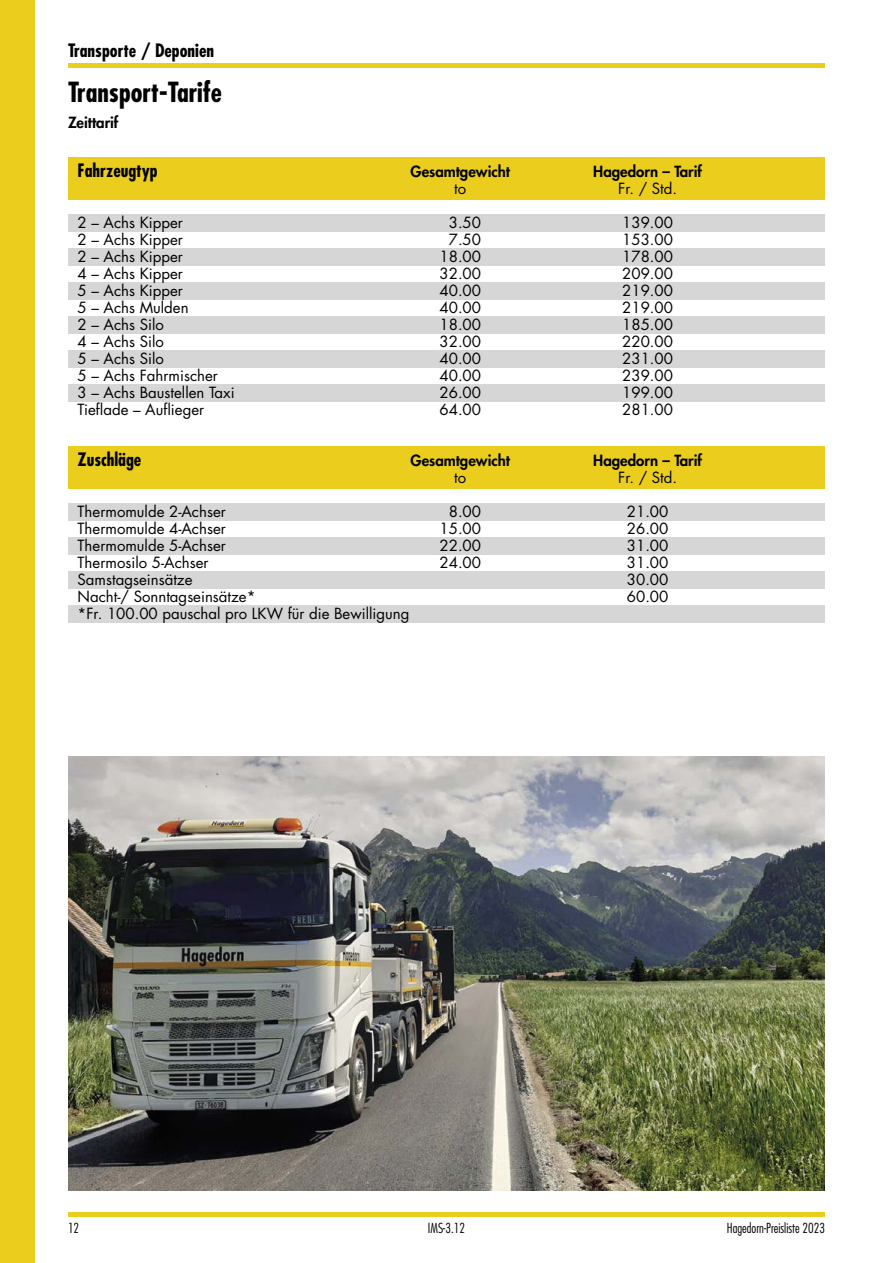
<style>
.page{position:relative;width:893px;height:1263px;background:#fff}
.page>*{position:absolute;margin:0;border:0;box-sizing:border-box;transform-origin:0 0}
.t1{font:700 condensed 27px "Futura";color:#000}
.t2{font:700 condensed 18px "Futura";color:#000}
.t3{font:15px "Futura";color:#000}
.t4{font:800 15px "Futura";color:#000}
.t5{font:300 condensed 13.5px "Futura";color:#000}
.s1{color:#d6d6d6}
.s2{color:#fff}
</style>
<div class="page">
<div style="left:0;top:0;width:34px;height:1263px;background:#ebce1d"></div>
<hr style="left:68px;top:64px;width:757px;height:4px;background:#ebce1d">
<hr style="left:68px;top:1212px;width:757px;height:4px;background:#ebce1d">
<div style="left:68px;top:215px;width:757px;height:17px;background:#d6d6d6"></div>
<div style="left:68px;top:504px;width:757px;height:17px;background:#d6d6d6"></div>
<div style="left:68px;top:249px;width:757px;height:17px;background:#d6d6d6"></div>
<div style="left:68px;top:538px;width:757px;height:17px;background:#d6d6d6"></div>
<div style="left:68px;top:283px;width:757px;height:17px;background:#d6d6d6"></div>
<div style="left:68px;top:572px;width:757px;height:17px;background:#d6d6d6"></div>
<div style="left:68px;top:317px;width:757px;height:17px;background:#d6d6d6"></div>
<div style="left:68px;top:606px;width:757px;height:17px;background:#d6d6d6"></div>
<div style="left:68px;top:351px;width:757px;height:17px;background:#d6d6d6"></div>
<div style="left:68px;top:385px;width:757px;height:17px;background:#d6d6d6"></div>
<div style="left:68px;top:157px;width:757px;height:43px;background:#ebce1d"></div>
<div style="left:68px;top:446px;width:757px;height:43px;background:#ebce1d"></div>
<img style="left:68px;top:757px;width:757px;height:434px">
<p class="t2" style="left:68px;top:39px;width:148px">Transporte / Deponien</p>
<h1 class="t1" style="left:68px;top:75px;width:156px">Transport-Tarife</h1>
<p class="t4" style="left:68px;top:113px;width:52px">Zeittarif</p>
<p class="t2" style="left:78px;top:159px;width:82px">Fahrzeugtyp</p>
<p class="t4" style="left:411px;top:162px;width:101px">Gesamtgewicht</p>
<p class="t4" style="left:593px;top:162px;width:110px">Hagedorn – Tarif</p>
<p class="t3" style="left:454px;top:179px;width:14px">to</p>
<p class="t3" style="left:618px;top:179px;width:60px">Fr. / Std.</p>
<p class="t3" style="left:78px;top:213px;width:107px">2 – Achs Kipper</p>
<p class="t3" style="left:439px;top:213px;width:43px"><span class="s1">0</span>3.50</p>
<p class="t3" style="left:622px;top:213px;width:52px">139.00</p>
<p class="t3" style="left:78px;top:230px;width:107px">2 – Achs Kipper</p>
<p class="t3" style="left:439px;top:230px;width:43px"><span class="s2">0</span>7.50</p>
<p class="t3" style="left:622px;top:230px;width:52px">153.00</p>
<p class="t3" style="left:78px;top:247px;width:107px">2 – Achs Kipper</p>
<p class="t3" style="left:439px;top:247px;width:43px">18.00</p>
<p class="t3" style="left:622px;top:247px;width:52px">178.00</p>
<p class="t3" style="left:78px;top:264px;width:107px">4 – Achs Kipper</p>
<p class="t3" style="left:439px;top:264px;width:43px">32.00</p>
<p class="t3" style="left:622px;top:264px;width:52px">209.00</p>
<p class="t3" style="left:78px;top:281px;width:107px">5 – Achs Kipper</p>
<p class="t3" style="left:439px;top:281px;width:43px">40.00</p>
<p class="t3" style="left:622px;top:281px;width:52px">219.00</p>
<p class="t3" style="left:78px;top:298px;width:113px">5 – Achs Mulden</p>
<p class="t3" style="left:439px;top:298px;width:43px">40.00</p>
<p class="t3" style="left:622px;top:298px;width:52px">219.00</p>
<p class="t3" style="left:78px;top:315px;width:88px">2 – Achs Silo</p>
<p class="t3" style="left:439px;top:315px;width:43px">18.00</p>
<p class="t3" style="left:622px;top:315px;width:52px">185.00</p>
<p class="t3" style="left:78px;top:332px;width:88px">4 – Achs Silo</p>
<p class="t3" style="left:439px;top:332px;width:43px">32.00</p>
<p class="t3" style="left:622px;top:332px;width:52px">220.00</p>
<p class="t3" style="left:78px;top:349px;width:88px">5 – Achs Silo</p>
<p class="t3" style="left:439px;top:349px;width:43px">40.00</p>
<p class="t3" style="left:622px;top:349px;width:52px">231.00</p>
<p class="t3" style="left:78px;top:366px;width:142px">5 – Achs Fahrmischer</p>
<p class="t3" style="left:439px;top:366px;width:43px">40.00</p>
<p class="t3" style="left:622px;top:366px;width:52px">239.00</p>
<p class="t3" style="left:78px;top:383px;width:159px">3 – Achs Baustellen Taxi</p>
<p class="t3" style="left:439px;top:383px;width:43px">26.00</p>
<p class="t3" style="left:622px;top:383px;width:52px">199.00</p>
<p class="t3" style="left:78px;top:400px;width:128px">Tieflade – Auflieger</p>
<p class="t3" style="left:439px;top:400px;width:43px">64.00</p>
<p class="t3" style="left:622px;top:400px;width:52px">281.00</p>
<p class="t2" style="left:78px;top:448px;width:65px">Zuschläge</p>
<p class="t4" style="left:411px;top:451px;width:101px">Gesamtgewicht</p>
<p class="t4" style="left:593px;top:451px;width:110px">Hagedorn – Tarif</p>
<p class="t3" style="left:454px;top:468px;width:14px">to</p>
<p class="t3" style="left:618px;top:468px;width:60px">Fr. / Std.</p>
<p class="t3" style="left:78px;top:502px;width:150px">Thermomulde 2-Achser</p>
<p class="t3" style="left:439px;top:502px;width:43px"><span class="s1">0</span>8.00</p>
<p class="t3" style="left:627px;top:502px;width:43px">21.00</p>
<p class="t3" style="left:78px;top:519px;width:150px">Thermomulde 4-Achser</p>
<p class="t3" style="left:439px;top:519px;width:43px">15.00</p>
<p class="t3" style="left:627px;top:519px;width:43px">26.00</p>
<p class="t3" style="left:78px;top:536px;width:150px">Thermomulde 5-Achser</p>
<p class="t3" style="left:439px;top:536px;width:43px">22.00</p>
<p class="t3" style="left:627px;top:536px;width:43px">31.00</p>
<p class="t3" style="left:78px;top:553px;width:132px">Thermosilo 5-Achser</p>
<p class="t3" style="left:439px;top:553px;width:43px">24.00</p>
<p class="t3" style="left:627px;top:553px;width:43px">31.00</p>
<p class="t3" style="left:78px;top:570px;width:116px">Samstagseinsätze</p>
<p class="t3" style="left:627px;top:570px;width:43px">30.00</p>
<p class="t3" style="left:78px;top:587px;width:180px">Nacht-/ Sonntagseinsätze*</p>
<p class="t3" style="left:627px;top:587px;width:43px">60.00</p>
<p class="t3" style="left:78px;top:604px;width:333px">*Fr. 100.00 pauschal pro LKW für die Bewilligung</p>
<p class="t5" style="left:68px;top:1220px;width:13px">12</p>
<p class="t5" style="left:428px;top:1220px;width:39px">IMS-3.12</p>
<p class="t5" style="left:727px;top:1220px;width:99px">Hagedorn-Preisliste 2023</p>
</div>
